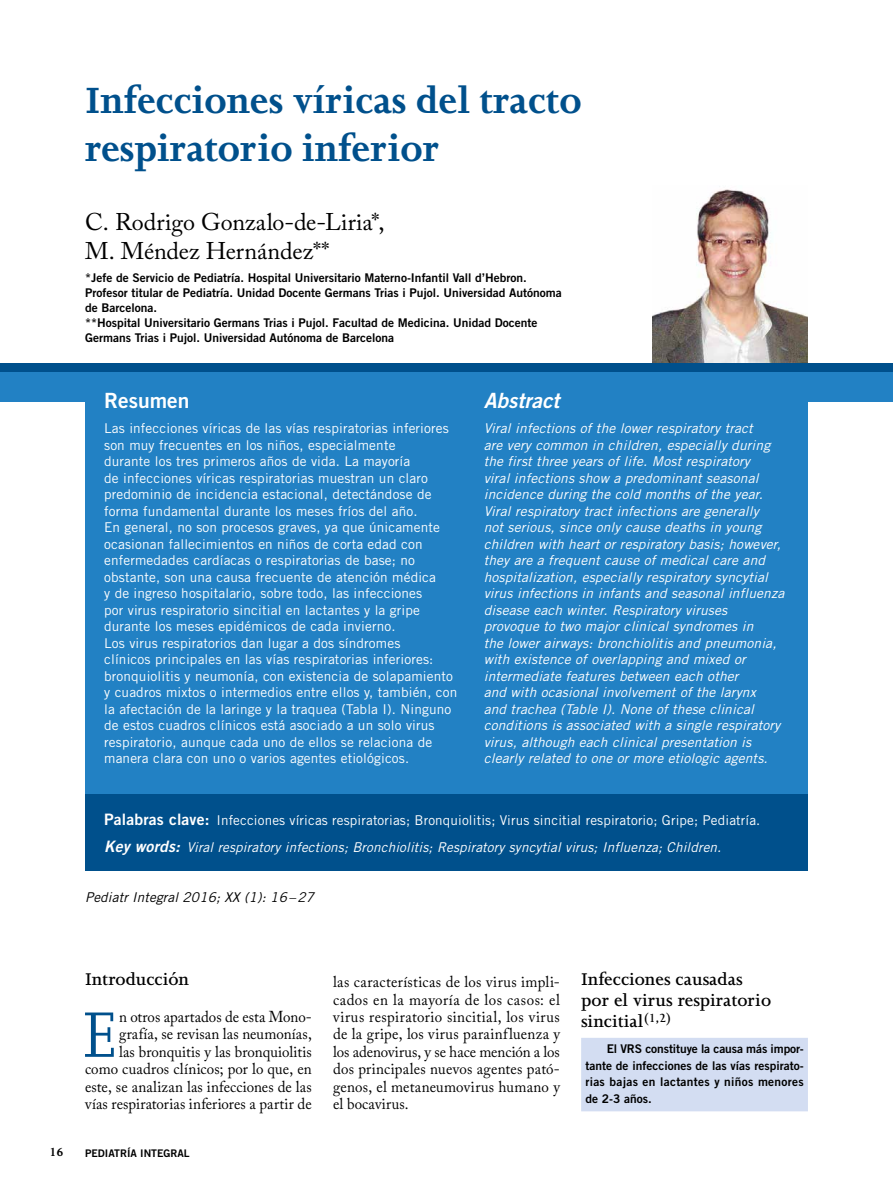
<style>
.page{position:relative;width:893px;height:1191px;background:#fff}
.page>*{position:absolute;margin:0;border:0;box-sizing:border-box;transform-origin:0 0}
.t1{font:73.95px "Joanna MT Std";color:#00508c;scale:.95 1}
.t2{font:700 42px/48px "Joanna MT Std";color:#00508c}
.t3{font:24px/28.8px "Adobe Caslon Pro";color:#000}
.t4{font:italic 21px "Trade Gothic Bold Two";color:#fff}
.t5{font:21px "Trade Gothic Bold Two";color:#fff}
.t6{font:600 19.5px/21px "Joanna MT Std";color:#000}
.t7{font:15.75px/17.4px "Adobe Caslon Pro";letter-spacing:.005em;color:#000;text-align:right;scale:.95 1}
.t8{font:13.5px/16.5px "Trade Gothic";letter-spacing:.01em;color:#fff}
.t9{font:italic 13.5px/16.5px "Trade Gothic";letter-spacing:.01em;color:#fff}
.t10{font:italic 13.5px "Trade Gothic";letter-spacing:.01em;color:#000}
.t11{font:700 13.5px "Joanna MT Std";color:#000}
.t12{font:12px/15px "Trade Gothic Bold Two";color:#000;text-align:justify}
.t13{font:10.5px "Trade Gothic Bold Two";color:#000}
.s1{font-family:"Trade Gothic Bold Two";font-size:15.75px}
.s2{font-family:"Trade Gothic Bold Two";font-style:italic;font-size:15.75px}
.s3{font-style:italic}
</style>
<div class="page">
<img style="left:652px;top:189px;width:156px;height:175px">
<div style="left:581px;top:1037px;width:227px;height:74px;background:#d3ddf2"></div>
<div style="left:85px;top:372px;width:723px;height:427px;background:#2281c4"></div>
<div style="left:0;top:372px;width:94px;height:30px;background:#2281c4"></div>
<div style="left:772px;top:372px;width:121px;height:30px;background:#2281c4"></div>
<div style="left:0;top:364px;width:893px;height:8px;background:#00508c"></div>
<div style="left:85px;top:794px;width:723px;height:76px;background:#00508c"></div>
<h2 class="t2" style="left:85px;top:76px;width:498px">Infecciones víricas del tracto respiratorio inferior</h2>
<h3 class="t3" style="left:85px;top:207px;width:301px">C. Rodrigo Gonzalo-de-Liria*,<br>M. Méndez Hernández**</h3>
<p class="t12" style="left:85px;top:270px;width:478px;text-align:left">*Jefe de Servicio de Pediatría. Hospital Universitario Materno-Infantil Vall d’Hebron.<br>Profesor titular de Pediatría. Unidad Docente Germans Trias i Pujol. Universidad Autónoma de Barcelona.<br>**Hospital Universitario Germans Trias i Pujol. Facultad de Medicina. Unidad Docente Germans Trias i Pujol. Universidad Autónoma de Barcelona</p>
<h3 class="t5" style="left:104px;top:388px;width:87px">Resumen</h3>
<p class="t8" style="left:104px;top:420px;width:355px">Las infecciones víricas de las vías respiratorias inferiores son muy frecuentes en los niños, especialmente<br>durante los tres primeros años de vida. La mayoría<br>de infecciones víricas respiratorias muestran un claro predominio de incidencia estacional, detectándose de forma fundamental durante los meses fríos del año.<br>En general, no son procesos graves, ya que únicamente ocasionan fallecimientos en niños de corta edad con enfermedades cardíacas o respiratorias de base; no obstante, son una causa frecuente de atención médica<br>y de ingreso hospitalario, sobre todo, las infecciones<br>por virus respiratorio sincitial en lactantes y la gripe durante los meses epidémicos de cada invierno.<br>Los virus respiratorios dan lugar a dos síndromes<br>clínicos principales en las vías respiratorias inferiores: bronquiolitis y neumonía, con existencia de solapamiento y cuadros mixtos o intermedios entre ellos y, también, con la afectación de la laringe y la traquea (Tabla I). Ninguno de estos cuadros clínicos está asociado a un solo virus respiratorio, aunque cada uno de ellos se relaciona de manera clara con uno o varios agentes etiológicos.</p>
<h3 class="t4" style="left:484px;top:388px;width:77px">Abstract</h3>
<p class="t9" style="left:484px;top:420px;width:302px">Viral infections of the lower respiratory tract<br>are very common in children, especially during the first three years of life. Most respiratory<br>viral infections show a predominant seasonal incidence during the cold months of the year.<br>Viral respiratory tract infections are generally<br>not serious, since only cause deaths in young children with heart or respiratory basis; however, they are a frequent cause of medical care and hospitalization, especially respiratory syncytial virus infections in infants and seasonal influenza disease each winter. Respiratory viruses provoque to two major clinical syndromes in<br>the lower airways: bronchiolitis and pneumonia, with existence of overlapping and mixed or intermediate features between each other<br>and with ocasional involvement of the larynx<br>and trachea (Table I). None of these clinical conditions is associated with a single respiratory virus, although each clinical presentation is clearly related to one or more etiologic agents.</p>
<p class="t8" style="left:104px;top:807px;width:658px;line-height:26.5px"><span class="s1">Palabras clave:</span> Infecciones víricas respiratorias; Bronquiolitis; Virus sincitial respiratorio; Gripe; Pediatría.<br><span class="s2">Key words:</span> <span class="s3">Viral respiratory infections; Bronchiolitis; Respiratory syncytial virus; Influenza; Children.</span></p>
<p class="t10" style="left:85px;top:889px;width:231px">Pediatr Integral 2016; XX (1): 16–27</p>
<h3 class="t6" style="left:85px;top:969px;width:106px">Introducción</h3>
<h1 class="t1" style="left:83px;top:995px;width:35px">E</h1>
<p class="t7" style="left:85px;top:1007px;width:240px">n otros apartados de esta Mono&shy;grafía, se revisan las neumonías,<br>las bronquitis y las bronquiolitis como cuadros clínicos; por lo que, en este, se analizan las infecciones de las vías respiratorias inferiores a partir de</p>
<p class="t11" style="left:49px;top:1144px;width:16px">16</p>
<p class="t13" style="left:85px;top:1146px;width:106px">PEDIATRÍA INTEGRAL</p>
<p class="t7" style="left:333px;top:973px;width:240px;text-align:justify">las características de los virus impli&shy;cados en la mayoría de los casos: el virus respiratorio sincitial, los virus de la gripe, los virus parainfluenza y los adenovirus, y se hace mención a los dos principales nuevos agentes pató&shy;genos, el metaneumovirus humano y el bocavirus.</p>
<h3 class="t6" style="left:581px;top:969px;width:192px">Infecciones causadas por el virus respiratorio sincitial<sup>(1,2)</sup></h3>
<p class="t12" style="left:585px;top:1040px;width:220px;line-height:16.5px;text-indent:21px">El VRS constituye la causa más impor&shy;tante de infecciones de las vías respirato&shy;rias bajas en lactantes y niños menores de 2-3 años.</p>
</div>
